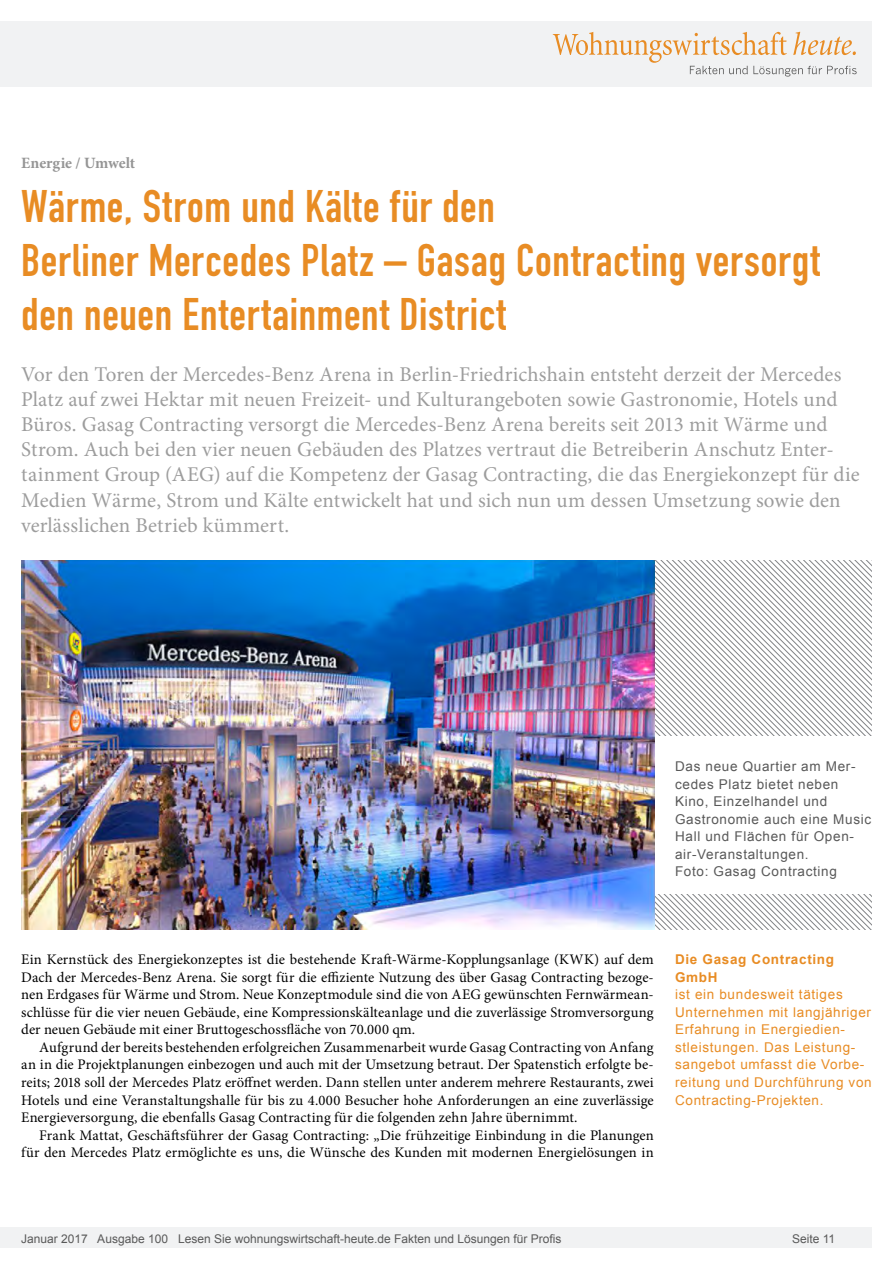
<style>
.page{position:relative;width:893px;height:1263px;background:#fff}
.page>*{position:absolute;margin:0;border:0;box-sizing:border-box;transform-origin:0 0}
.Überschrift_Groß{font:45px/54px "DIN Engschrift";letter-spacing:.02em;color:#e88c24}
.Anlesetext{font:21px/25.2px "Minion Pro";letter-spacing:.005em;color:#9d9d9d}
.Kategorie{font:700 15.75px "Minion Pro";letter-spacing:-.005em;color:#959595}
.Fliesstext{font:14.7px/17.5px "Minion Pro";letter-spacing:.005em;color:#000;text-align:justify}
.Fließtext_erste_Zeil{font:14.7px/17.5px "Minion Pro";color:#000;text-align:justify}
.Info{font:13.5px/17.5px "Arial";letter-spacing:.05em;color:#e88c24}
.Bildunterschrift{font:13.5px/17.5px "Arial";letter-spacing:.05em;color:#595959}
.Info-2{font:700 13.5px/17.5px "Arial";letter-spacing:.05em;color:#e88c24}
.t1{font:12px "Arial";color:#595959}
</style>
<div class="page">
<div style="left:0;top:1227px;width:872px;height:20px;background:#f1f2f3"></div>
<div style="left:0;top:21px;width:872px;height:66px;background:#f1f2f3"></div>
<svg style="left:553px;top:32px;width:304px;height:45px"></svg>
<svg style="left:654px;top:560px;width:218px;height:89px"></svg>
<svg style="left:654px;top:649px;width:218px;height:280px"></svg>
<div style="left:654px;top:736px;width:237px;height:158px;background:#fff"></div>
<img style="left:21px;top:560px;width:633px;height:369px">
<p class="Kategorie" style="left:21px;top:152px;width:115px">Energie / Umwelt</p>
<p class="Überschrift_Groß" style="left:21px;top:180px;width:800px">Wärme, Strom und Kälte für den<br>Berliner Mercedes Platz – Gasag Contracting versorgt den neuen Entertainment District</p>
<p class="Anlesetext" style="left:21px;top:361px;width:840px">Vor den Toren der Mercedes-Benz Arena in Berlin-Friedrichshain entsteht derzeit der Mercedes Platz auf zwei Hektar mit neuen Freizeit- und Kulturangeboten sowie Gastronomie, Hotels und Büros. Gasag Contracting versorgt die Mercedes-Benz Arena bereits seit 2013 mit Wärme und Strom. Auch bei den vier neuen Gebäuden des Platzes vertraut die Betreiberin Anschutz Enter&shy;tainment Group (AEG) auf die Kompetenz der Gasag Contracting, die das Energiekonzept für die Medien Wärme, Strom und Kälte entwickelt hat und sich nun um dessen Umsetzung sowie den verlässlichen Betrieb kümmert.</p>
<p class="Bildunterschrift" style="left:675px;top:758px;width:198px">Das neue Quartier am Mer&shy;cedes Platz bietet neben<br>Kino, Einzelhandel und<br>Gastronomie auch eine Music<br>Hall und Flächen für Open&shy;air-Veranstaltungen.<br>Foto: Gasag Contracting</p>
<p class="Fließtext_erste_Zeil" style="left:21px;top:951px;width:634px">Ein Kernstück des Energiekonzeptes ist die bestehende Kraft-Wärme-Kopplungsanlage (KWK) auf dem Dach der Mercedes-Benz Arena. Sie sorgt für die effiziente Nutzung des über Gasag Contracting bezoge&shy;nen Erdgases für Wärme und Strom. Neue Konzeptmodule sind die von AEG gewünschten Fernwärmean&shy;schlüsse für die vier neuen Gebäude, eine Kompressionskälteanlage und die zuverlässige Stromversorgung der neuen Gebäude mit einer Bruttogeschossfläche von 70.000 qm.</p>
<p class="Fliesstext" style="left:21px;top:1038px;width:634px;text-indent:18px">Aufgrund der bereits bestehenden erfolgreichen Zusammenarbeit wurde Gasag Contracting von Anfang an in die Projektplanungen einbezogen und auch mit der Umsetzung betraut. Der Spatenstich erfolgte be&shy;reits; 2018 soll der Mercedes Platz eröffnet werden. Dann stellen unter anderem mehrere Restaurants, zwei Hotels und eine Veranstaltungshalle für bis zu 4.000 Besucher hohe Anforderungen an eine zuverlässige Energieversorgung, die ebenfalls Gasag Contracting für die folgenden zehn Jahre übernimmt.</p>
<p class="Fliesstext" style="left:21px;top:1126px;width:634px;text-align:right">Frank Mattat, Geschäftsführer der Gasag Contracting: „Die frühzeitige Einbindung in die Planungen für den Mercedes Platz ermöglichte es uns, die Wünsche des Kunden mit modernen Energielösungen in</p>
<p class="Info-2" style="left:675px;top:951px;width:161px">Die Gasag Contracting<br>GmbH</p>
<p class="Info" style="left:675px;top:986px;width:198px">ist ein bundesweit tätiges<br>Unternehmen mit langjähriger<br>Erfahrung in Energiedien&shy;stleistungen. Das Leistung&shy;sangebot umfasst die Vorbe&shy;reitung und Durchführung von<br>Contracting-Projekten.</p>
<p class="t1" style="left:21px;top:1230px;width:542px">Januar 2017 Ausgabe 100 Lesen Sie wohnungswirtschaft-heute.de Fakten und Lösungen für Profis</p>
<p class="t1" style="left:792px;top:1231px;width:45px">Seite 11</p>
</div>
